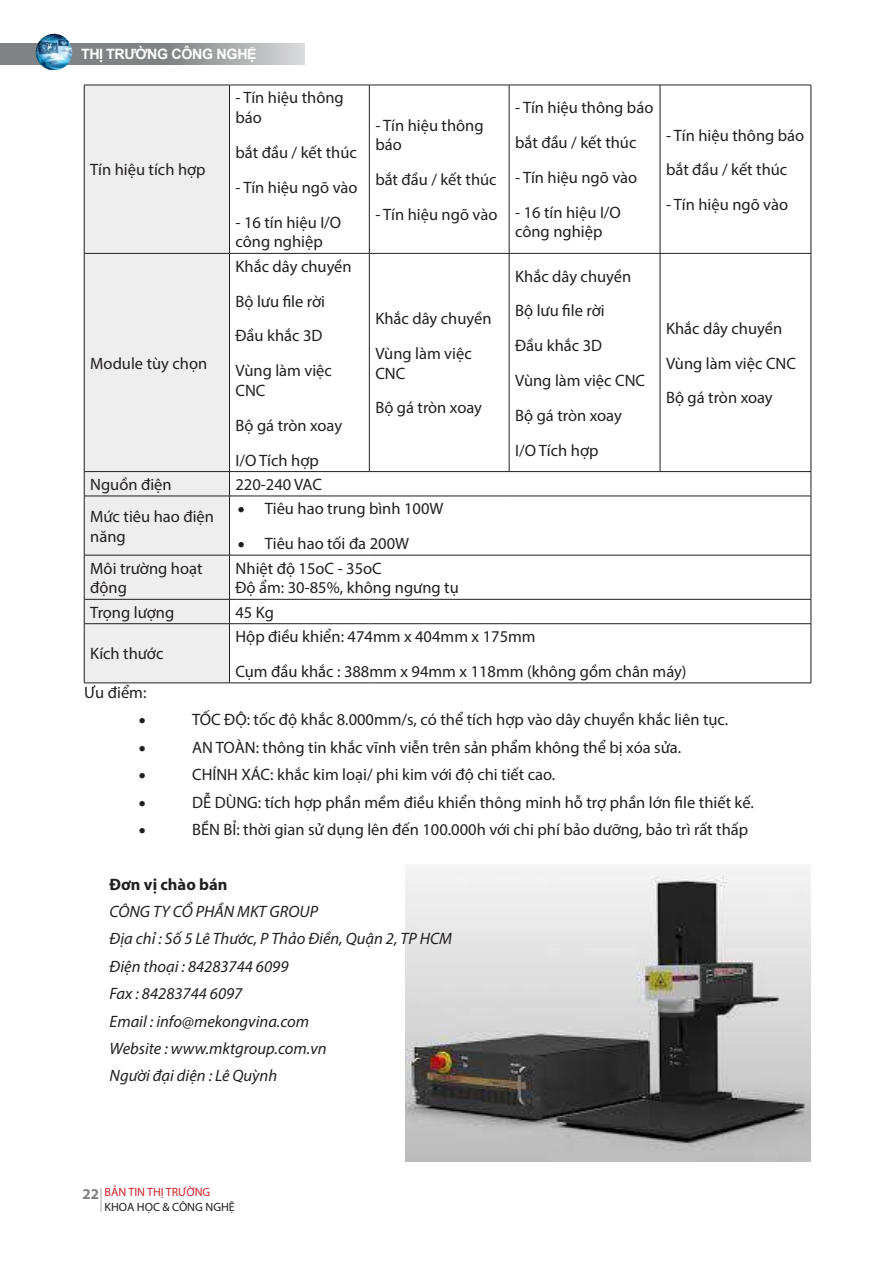
<style>
.page{position:relative;width:893px;height:1263px;background:#fff}
.page>*{position:absolute;margin:0;border:0;box-sizing:border-box;transform-origin:0 0}
.t1{font:16.5px/34.8px "Myriad Pro";color:#231f20}
.t2{font:italic 16.5px/27.5px "Myriad Pro";color:#231f20}
.t3{font:700 16.5px "Myriad Pro";color:#231f20}
.t4{font:15px "Symbol";color:#231f20}
.t5{font:700 15px "Myriad Pro";color:#808285}
.t6{font:700 14.25px "Arial";letter-spacing:-.02em;color:#fff}
.t7{font:12px "Myriad Pro";color:#231f20}
.t8{font:12px "Myriad Pro";color:#d1232a}
</style>
<div class="page">
<svg style="left:101px;top:1188px;width:1px;height:23px"></svg>
<img style="left:405px;top:866px;width:405px;height:295px">
<svg style="left:0;top:43px;width:305px;height:21px;background:#97999b"></svg>
<img style="left:36px;top:34px;width:36px;height:36px">
<div style="left:85px;top:86px;width:144px;height:597px;background:#eee"></div>
<hr style="left:84px;top:85px;width:146px;height:1px;background:#231f20">
<hr style="left:84px;top:85px;width:1px;height:168px;background:#231f20">
<hr style="left:230px;top:85px;width:139px;height:1px;background:#231f20">
<hr style="left:229px;top:85px;width:1px;height:168px;background:#231f20">
<hr style="left:369px;top:85px;width:140px;height:1px;background:#231f20">
<hr style="left:369px;top:85px;width:1px;height:168px;background:#231f20">
<hr style="left:509px;top:85px;width:151px;height:1px;background:#231f20">
<hr style="left:509px;top:85px;width:1px;height:168px;background:#231f20">
<hr style="left:660px;top:85px;width:151px;height:1px;background:#231f20">
<hr style="left:660px;top:85px;width:1px;height:168px;background:#231f20">
<hr style="left:811px;top:85px;width:1px;height:168px;background:#231f20">
<hr style="left:84px;top:253px;width:146px;height:1px;background:#231f20">
<hr style="left:84px;top:254px;width:1px;height:217px;background:#231f20">
<hr style="left:230px;top:253px;width:139px;height:1px;background:#231f20">
<hr style="left:229px;top:254px;width:1px;height:217px;background:#231f20">
<hr style="left:369px;top:253px;width:140px;height:1px;background:#231f20">
<hr style="left:369px;top:254px;width:1px;height:217px;background:#231f20">
<hr style="left:509px;top:253px;width:151px;height:1px;background:#231f20">
<hr style="left:509px;top:254px;width:1px;height:217px;background:#231f20">
<hr style="left:660px;top:253px;width:151px;height:1px;background:#231f20">
<hr style="left:660px;top:254px;width:1px;height:217px;background:#231f20">
<hr style="left:811px;top:254px;width:1px;height:217px;background:#231f20">
<hr style="left:84px;top:471px;width:146px;height:1px;background:#231f20">
<svg style="left:84px;top:472px;width:1px;height:24px"></svg>
<hr style="left:230px;top:471px;width:139px;height:1px;background:#231f20">
<svg style="left:229px;top:472px;width:1px;height:24px"></svg>
<hr style="left:369px;top:471px;width:140px;height:1px;background:#231f20">
<hr style="left:509px;top:471px;width:151px;height:1px;background:#231f20">
<hr style="left:660px;top:471px;width:151px;height:1px;background:#231f20">
<svg style="left:811px;top:472px;width:1px;height:24px"></svg>
<hr style="left:84px;top:496px;width:146px;height:1px;background:#231f20">
<hr style="left:84px;top:496px;width:1px;height:59px;background:#231f20">
<hr style="left:230px;top:496px;width:139px;height:1px;background:#231f20">
<hr style="left:229px;top:496px;width:1px;height:59px;background:#231f20">
<hr style="left:369px;top:496px;width:140px;height:1px;background:#231f20">
<hr style="left:509px;top:496px;width:151px;height:1px;background:#231f20">
<hr style="left:660px;top:496px;width:151px;height:1px;background:#231f20">
<hr style="left:811px;top:496px;width:1px;height:59px;background:#231f20">
<hr style="left:84px;top:555px;width:146px;height:1px;background:#231f20">
<hr style="left:84px;top:555px;width:1px;height:44px;background:#231f20">
<hr style="left:230px;top:555px;width:139px;height:1px;background:#231f20">
<hr style="left:229px;top:555px;width:1px;height:44px;background:#231f20">
<hr style="left:369px;top:555px;width:140px;height:1px;background:#231f20">
<hr style="left:509px;top:555px;width:151px;height:1px;background:#231f20">
<hr style="left:660px;top:555px;width:151px;height:1px;background:#231f20">
<hr style="left:811px;top:555px;width:1px;height:44px;background:#231f20">
<hr style="left:84px;top:599px;width:146px;height:1px;background:#231f20">
<svg style="left:84px;top:599px;width:1px;height:24px"></svg>
<hr style="left:230px;top:599px;width:139px;height:1px;background:#231f20">
<svg style="left:229px;top:599px;width:1px;height:24px"></svg>
<hr style="left:369px;top:599px;width:140px;height:1px;background:#231f20">
<hr style="left:509px;top:599px;width:151px;height:1px;background:#231f20">
<hr style="left:660px;top:599px;width:151px;height:1px;background:#231f20">
<svg style="left:811px;top:599px;width:1px;height:24px"></svg>
<hr style="left:84px;top:623px;width:146px;height:1px;background:#231f20">
<hr style="left:84px;top:624px;width:1px;height:59px;background:#231f20">
<hr style="left:230px;top:623px;width:139px;height:1px;background:#231f20">
<hr style="left:229px;top:624px;width:1px;height:59px;background:#231f20">
<hr style="left:369px;top:623px;width:140px;height:1px;background:#231f20">
<hr style="left:509px;top:623px;width:151px;height:1px;background:#231f20">
<hr style="left:660px;top:623px;width:151px;height:1px;background:#231f20">
<hr style="left:811px;top:624px;width:1px;height:59px;background:#231f20">
<hr style="left:84px;top:683px;width:146px;height:1px;background:#231f20">
<hr style="left:230px;top:683px;width:139px;height:1px;background:#231f20">
<hr style="left:369px;top:683px;width:140px;height:1px;background:#231f20">
<hr style="left:509px;top:683px;width:151px;height:1px;background:#231f20">
<hr style="left:660px;top:683px;width:151px;height:1px;background:#231f20">
<p class="t6" style="left:81px;top:44px;width:177px">THỊ TRƯỜNG CÔNG NGHỆ</p>
<p class="t1" style="left:90px;top:152px;width:117px">Tín hiệu tích hợp</p>
<p class="t1" style="left:90px;top:345px;width:119px">Module tùy chọn</p>
<p class="t1" style="left:236px;top:88px;width:110px;line-height:19.8px">- Tín hiệu thông báo</p>
<p class="t1" style="left:236px;top:135px;width:123px">bắt đầu / kết thúc</p>
<p class="t1" style="left:236px;top:170px;width:124px">- Tín hiệu ngõ vào</p>
<p class="t1" style="left:236px;top:212px;width:107px;line-height:19.8px">- 16 tín hiệu I/O công nghiệp</p>
<p class="t1" style="left:236px;top:249px;width:118px">Khắc dây chuyền<br>Bộ lưu file rời<br>Đầu khắc 3D<br>Vùng làm việc</p>
<p class="t1" style="left:236px;top:373px;width:108px">CNC<br>Bộ gá tròn xoay<br>I/O Tích hợp</p>
<p class="t1" style="left:375px;top:115px;width:110px;line-height:19.8px">- Tín hiệu thông báo</p>
<p class="t1" style="left:375px;top:162px;width:123px">bắt đầu / kết thúc</p>
<p class="t1" style="left:375px;top:197px;width:124px">- Tín hiệu ngõ vào</p>
<p class="t1" style="left:375px;top:301px;width:118px">Khắc dây chuyền<br>Vùng làm việc</p>
<p class="t1" style="left:375px;top:355px;width:108px">CNC<br>Bộ gá tròn xoay</p>
<p class="t1" style="left:90px;top:467px;width:83px">Nguồn điện</p>
<p class="t1" style="left:236px;top:467px;width:88px">220-240 VAC</p>
<p class="t1" style="left:90px;top:506px;width:125px;line-height:19.8px">Mức tiêu hao điện năng</p>
<p class="t1" style="left:238px;top:491px;width:207px">• Tiêu hao trung bình 100W</p>
<p class="t1" style="left:238px;top:526px;width:173px">• Tiêu hao tối đa 200W</p>
<p class="t1" style="left:515px;top:90px;width:140px">- Tín hiệu thông báo bắt đầu / kết thúc</p>
<p class="t1" style="left:515px;top:160px;width:124px">- Tín hiệu ngõ vào</p>
<p class="t1" style="left:515px;top:202px;width:107px;line-height:19.8px">- 16 tín hiệu I/O công nghiệp</p>
<p class="t1" style="left:515px;top:258px;width:131px">Khắc dây chuyền<br>Bộ lưu file rời<br>Đầu khắc 3D<br>Vùng làm việc CNC<br>Bộ gá tròn xoay<br>I/O Tích hợp</p>
<p class="t1" style="left:666px;top:117px;width:140px">- Tín hiệu thông báo bắt đầu / kết thúc</p>
<p class="t1" style="left:666px;top:187px;width:124px">- Tín hiệu ngõ vào</p>
<p class="t1" style="left:666px;top:311px;width:131px">Khắc dây chuyền<br>Vùng làm việc CNC<br>Bộ gá tròn xoay</p>
<p class="t1" style="left:90px;top:558px;width:114px;line-height:19.8px">Môi trường hoạt động</p>
<p class="t1" style="left:236px;top:558px;width:225px;line-height:19.8px">Nhiệt độ 15oC - 35oC<br>Độ ẩm: 30-85%, không ngưng tụ</p>
<p class="t1" style="left:90px;top:594px;width:86px">Trọng lượng</p>
<p class="t1" style="left:236px;top:594px;width:40px">45 Kg</p>
<p class="t1" style="left:90px;top:636px;width:75px">Kích thước</p>
<p class="t1" style="left:236px;top:619px;width:453px">Hộp điều khiển: 474mm x 404mm x 175mm<br>Cụm đầu khắc : 388mm x 94mm x 118mm (không gồm chân máy)</p>
<p class="t1" style="left:84px;top:675px;width:64px">Ưu điểm:</p>
<p class="t4" style="left:139px;top:710px;width:8px">•</p>
<p class="t1" style="left:192px;top:702px;width:538px">TỐC ĐỘ: tốc độ khắc 8.000mm/s, có thể tích hợp vào dây chuyền khắc liên tục.</p>
<p class="t4" style="left:139px;top:738px;width:8px">•</p>
<p class="t1" style="left:192px;top:730px;width:491px">AN TOÀN: thông tin khắc vĩnh viễn trên sản phẩm không thể bị xóa sửa.</p>
<p class="t4" style="left:139px;top:765px;width:8px">•</p>
<p class="t1" style="left:192px;top:757px;width:365px">CHÍNH XÁC: khắc kim loại/ phi kim với độ chi tiết cao.</p>
<p class="t4" style="left:139px;top:792px;width:8px">•</p>
<p class="t1" style="left:192px;top:784px;width:563px">DỄ DÙNG: tích hợp phần mềm điều khiển thông minh hỗ trợ phần lớn file thiết kế.</p>
<p class="t4" style="left:139px;top:820px;width:8px">•</p>
<p class="t1" style="left:192px;top:812px;width:558px">BỀN BỈ: thời gian sử dụng lên đến 100.000h với chi phí bảo dưỡng, bảo trì rất thấp</p>
<p class="t3" style="left:110px;top:873px;width:119px">Đơn vị chào bán</p>
<p class="t2" style="left:110px;top:897px;width:344px">CÔNG TY CỔ PHẦN MKT GROUP<br>Địa chỉ : Số 5 Lê Thước, P Thảo Điền, Quận 2, TP HCM<br>Điện thoại : 84283744 6099<br>Fax : 84283744 6097<br>Email : info@mekongvina.com<br>Website : www.mktgroup.com.vn<br>Người đại diện : Lê Quỳnh</p>
<p class="t8" style="left:105px;top:1185px;width:107px">BẢN TIN THỊ TRƯỜNG</p>
<p class="t7" style="left:105px;top:1199px;width:132px">KHOA HỌC &amp; CÔNG NGHỆ</p>
<p class="t5" style="left:82px;top:1184px;width:18px">22</p>
</div>
